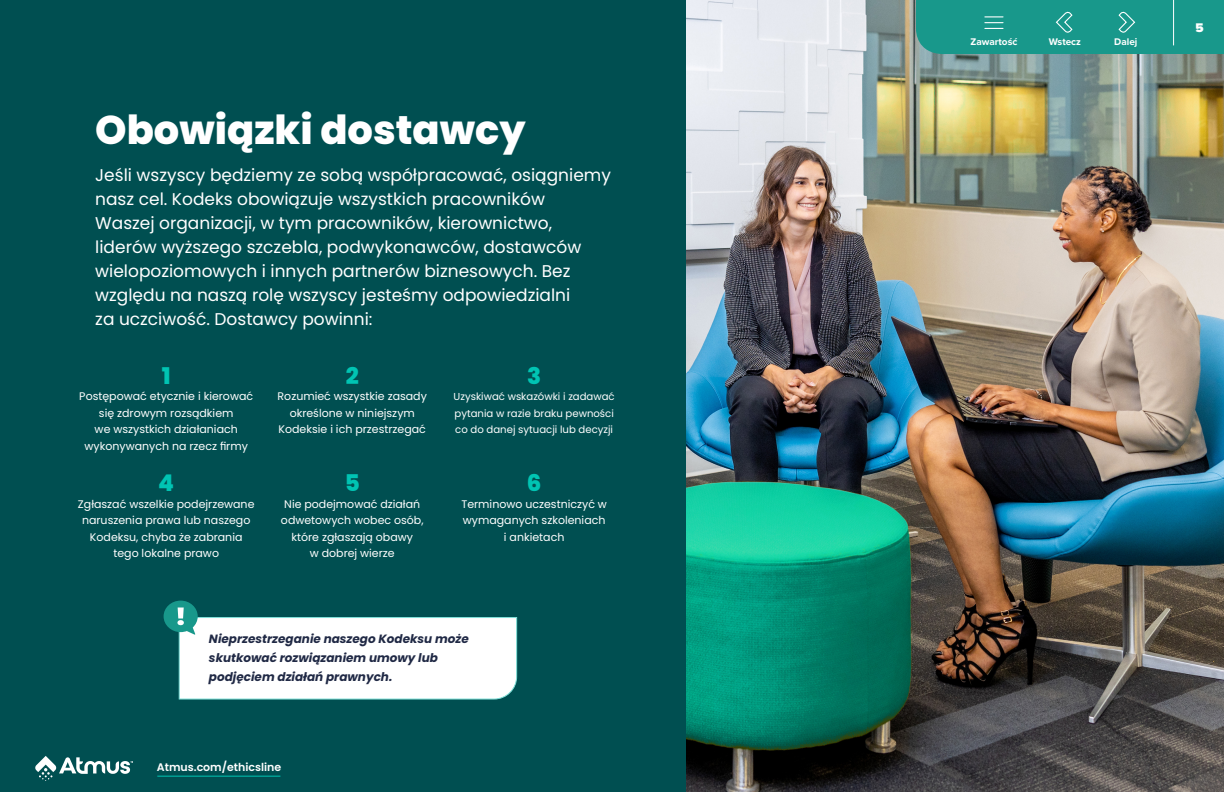
<style>
.page{position:relative;width:1224px;height:792px;background:#fff}
.page>*{position:absolute;margin:0;border:0;box-sizing:border-box;transform-origin:0 0}
.t1{font:800 40px "Poppins";color:#fff}
.t2{font:800 23px "Poppins";color:#00c4b3}
.t3{font:17px/24px "Poppins";color:#fff}
.t4{font:900 13px "Proxima Nova";color:#fff}
.t5{font:italic 700 12px/19px "Poppins";color:#202945}
.t6{font:11px/16.6px "Poppins";color:#fff;text-align:center}
.t7{font:600 11px "Poppins";color:#fff}
.t8{font:10.1px/16.6px "Poppins";color:#fff;text-align:justify}
.t9{font:700 10px "Proxima Nova";color:#fff}
</style>
<div class="page">
<img style="left:686px;top:0;width:538px;height:792px">
<div style="left:0;top:0;width:686px;height:792px;background:#004f51"></div>
<div style="left:164px;top:601px;width:34px;height:31px;background:#18988b;border-radius:50%"></div>
<svg style="left:177px;top:608px;width:341px;height:92px"></svg>
<hr style="left:157px;top:776px;width:123px;height:1px;background:#00c4b3">
<svg style="left:35px;top:756px;width:97px;height:25px"></svg>
<div style="left:916px;top:0;width:308px;height:54px;background:#18988b"></div>
<h1 class="t1" style="left:95px;top:106px;width:432px">Obowiązki dostawcy</h1>
<p class="t3" style="left:95px;top:163px;width:517px">Jeśli wszyscy będziemy ze sobą współpracować, osiągniemy nasz cel. Kodeks obowiązuje wszystkich pracowników<br>Waszej organizacji, w tym pracowników, kierownictwo, liderów wyższego szczebla, podwykonawców, dostawców wielopoziomowych i innych partnerów biznesowych. Bez względu na naszą rolę wszyscy jesteśmy odpowiedzialni<br>za uczciwość. Dostawcy powinni:</p>
<h2 class="t2" style="left:162px;top:362px;width:10px">1</h2>
<p class="t6" style="left:79px;top:388px;width:175px">Postępować etycznie i kierować się zdrowym rozsądkiem<br>we wszystkich działaniach wykonywanych na rzecz firmy</p>
<h2 class="t2" style="left:527px;top:362px;width:16px">3</h2>
<p class="t8" style="left:454px;top:388px;width:163px">Uzyskiwać wskazówki i zadawać pytania w razie braku pewności co do danej sytuacji lub decyzji</p>
<h2 class="t2" style="left:346px;top:362px;width:15px">2</h2>
<p class="t6" style="left:278px;top:388px;width:151px">Rozumieć wszystkie zasady określone w niniejszym<br>Kodeksie i ich przestrzegać</p>
<h2 class="t2" style="left:158px;top:470px;width:17px">4</h2>
<p class="t6" style="left:78px;top:495px;width:178px">Zgłaszać wszelkie podejrzewane naruszenia prawa lub naszego<br>Kodeksu, chyba że zabrania tego lokalne prawo</p>
<h2 class="t2" style="left:345px;top:470px;width:17px">5</h2>
<p class="t6" style="left:281px;top:495px;width:144px">Nie podejmować działań odwetowych wobec osób, które zgłaszają obawy<br>w dobrej wierze</p>
<h2 class="t2" style="left:527px;top:470px;width:16px">6</h2>
<p class="t6" style="left:461px;top:495px;width:147px">Terminowo uczestniczyć w wymaganych szkoleniach i ankietach</p>
<p class="t5" style="left:209px;top:629px;width:261px">Nieprzestrzeganie naszego Kodeksu może skutkować rozwiązaniem umowy lub podjęciem działań prawnych.</p>
<p class="t7" style="left:157px;top:761px;width:126px">Atmus.com/ethicsline</p>
<p class="t9" style="left:970px;top:35px;width:48px">Zawartość</p>
<p class="t9" style="left:1049px;top:35px;width:34px">Wstecz</p>
<p class="t9" style="left:1114px;top:35px;width:25px">Dalej</p>
<p class="t4" style="left:1195px;top:18px;width:10px">5</p>
</div>
